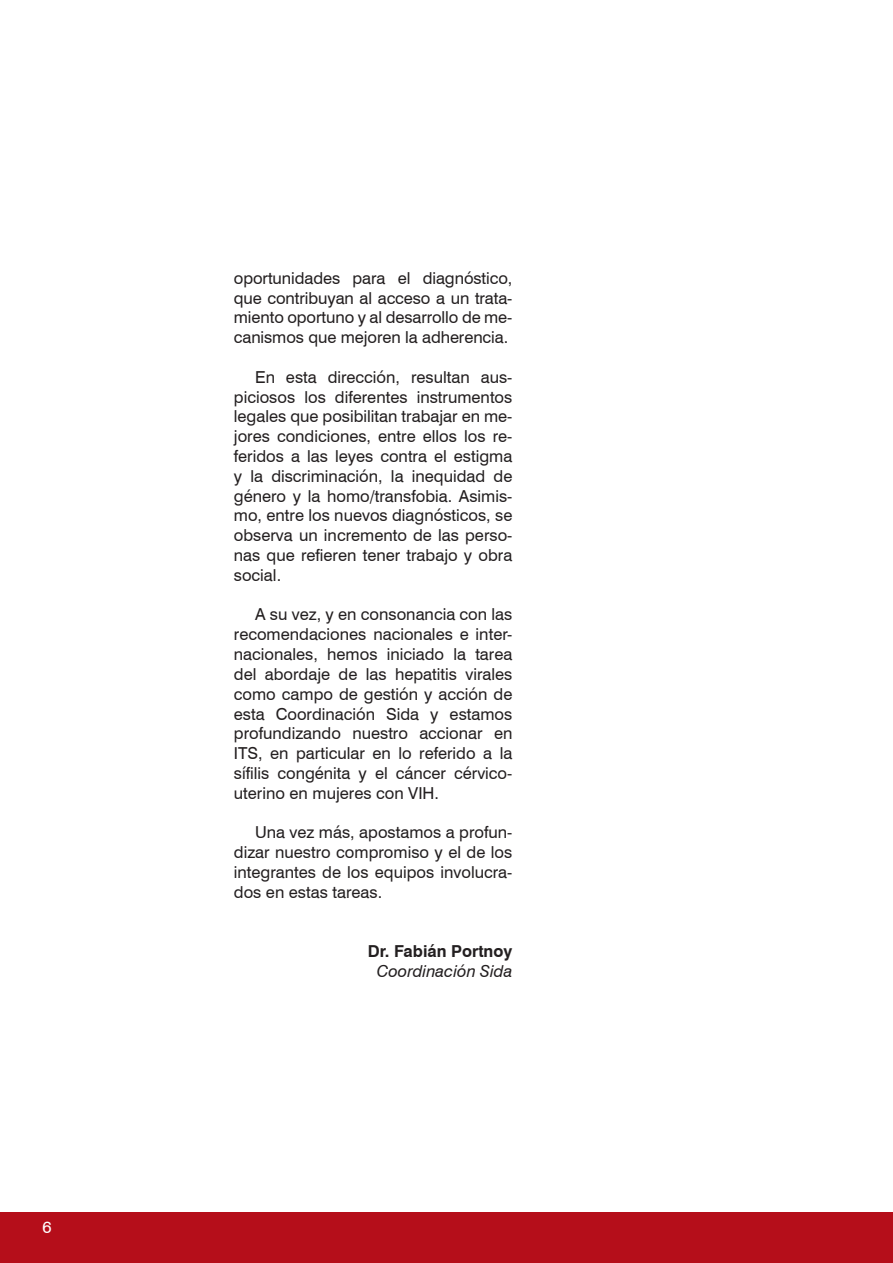
<style>
.page{position:relative;width:893px;height:1263px;background:#fff}
.page>*{position:absolute;margin:0;border:0;box-sizing:border-box;transform-origin:0 0}
.t1{font:16.5px/19.8px "Swiss 721 BT";color:#231f20;text-align:justify}
.t2{font:700 16.5px "Swiss 721 BT";color:#231f20}
.t3{font:italic 16.5px "Swiss 721 BT";color:#231f20}
.t4{font:16.5px "Swiss 721 BT";color:#fff}
</style>
<div class="page">
<div style="left:0;top:1213px;width:893px;height:50px;background:#b50e1a"></div>
<p class="t4" style="left:43px;top:1217px;width:11px">6</p>
<p class="t1" style="left:234px;top:268px;width:280px">oportunidades para el diagnóstico, que contribuyan al acceso a un trata&shy;miento oportuno y al desarrollo de me&shy;canismos que mejoren la adherencia.</p>
<p class="t1" style="left:234px;top:367px;width:280px;text-indent:21px">En esta dirección, resultan aus&shy;piciosos los diferentes instrumentos legales que posibilitan trabajar en me&shy;jores condiciones, entre ellos los re&shy;feridos a las leyes contra el estigma y la discriminación, la inequidad de género y la homo/transfobia. Asimis&shy;mo, entre los nuevos diagnósticos, se observa un incremento de las perso&shy;nas que refieren tener trabajo y obra social.</p>
<p class="t1" style="left:234px;top:605px;width:280px;text-indent:21px">A su vez, y en consonancia con las recomendaciones nacionales e inter&shy;nacionales, hemos iniciado la tarea del abordaje de las hepatitis virales como campo de gestión y acción de esta Coordinación Sida y estamos profundizando nuestro accionar en ITS, en particular en lo referido a la sífilis congénita y el cáncer cérvico&shy;uterino en mujeres con VIH.</p>
<p class="t1" style="left:234px;top:822px;width:280px;text-indent:21px">Una vez más, apostamos a profun&shy;dizar nuestro compromiso y el de los integrantes de los equipos involucra&shy;dos en estas tareas.</p>
<p class="t2" style="left:368px;top:941px;width:146px">Dr. Fabián Portnoy</p>
<p class="t3" style="left:377px;top:961px;width:137px">Coordinación Sida</p>
</div>
